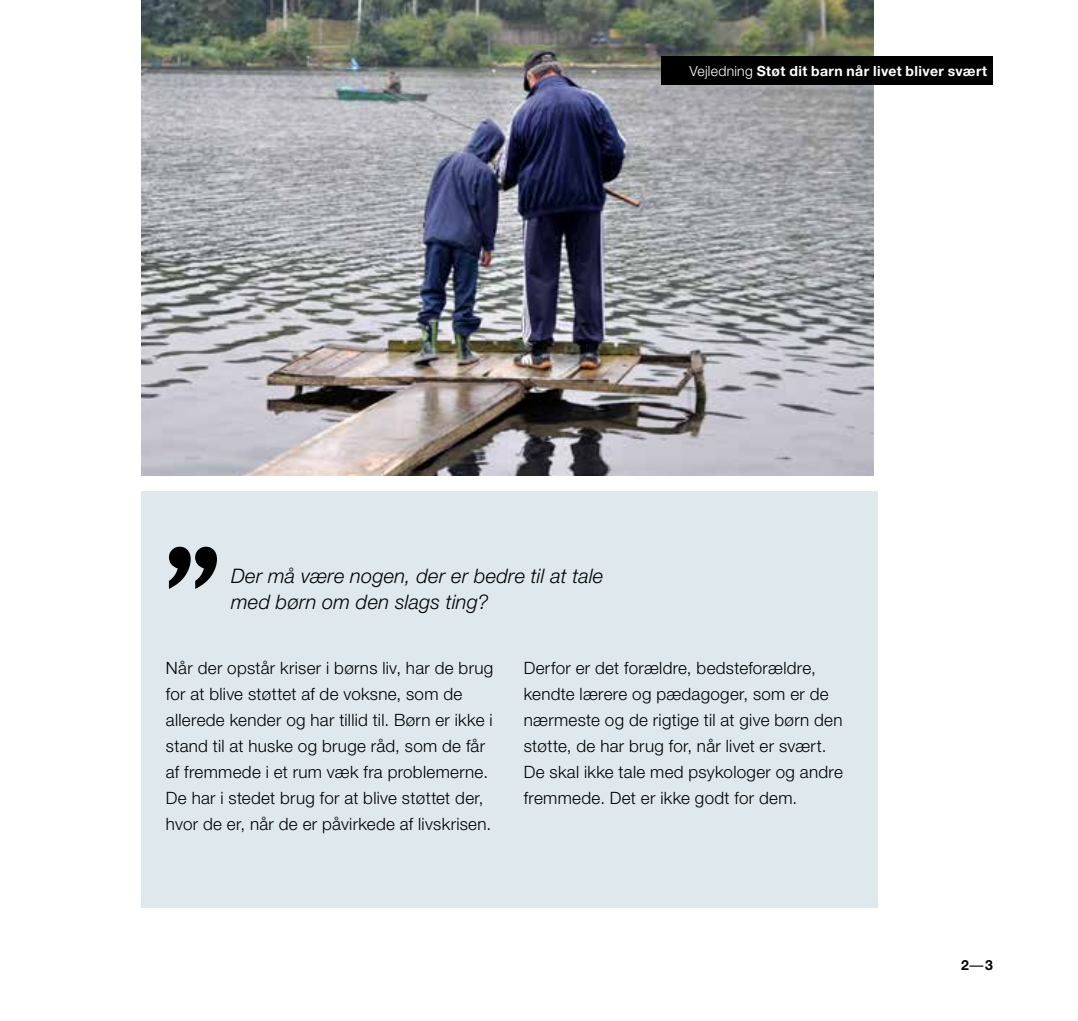
<style>
.page{position:relative;width:1078px;height:1021px;background:#fff}
.page>*{position:absolute;margin:0;border:0;box-sizing:border-box;transform-origin:0 0}
.t1{font:700 extra-condensed 185.4px "Gill Sans";color:#000}
.t2{font:italic 300 20px/26px "Helvetica Neue LT Std";letter-spacing:.01em;color:#000}
.t3{font:300 17px/26px "Helvetica Neue LT Std";letter-spacing:.02em;color:#000}
.t4{font:700 14px "Helvetica Neue LT Std";letter-spacing:.025em;color:#fff}
.t5{font:700 14px "Helvetica Neue LT Std";color:#000}
.s1{font-weight:300}
.s2{font-weight:400}
</style>
<div class="page">
<div style="left:142px;top:491px;width:735px;height:416px;background:#dfe8ec"></div>
<img style="left:142px;top:0;width:731px;height:475px">
<div style="left:661px;top:57px;width:331px;height:28px;background:#000"></div>
<p class="t4" style="left:689px;top:62px;width:299px"><span class="s1">Vejledning</span> Støt dit barn når livet bliver svært</p>
<h1 class="t1" style="left:166px;top:513px;width:54px">”</h1>
<p class="t2" style="left:231px;top:563px;width:373px">Der må være nogen, der er bedre til at tale med børn om den slags ting?</p>
<p class="t3" style="left:166px;top:654px;width:329px">Når der opstår kriser i børns liv, har de brug for at blive støttet af de voksne, som de allerede kender og har tillid til. Børn er ikke i stand til at huske og bruge råd, som de får af fremmede i et rum væk fra problemerne.<br>De har i stedet brug for at blive støttet der, hvor de er, når de er påvirkede af livskrisen.</p>
<p class="t3" style="left:523px;top:654px;width:320px">Derfor er det forældre, bedsteforældre, kendte lærere og pædagoger, som er de nærmeste og de rigtige til at give børn den støtte, de har brug for, når livet er svært.<br>De skal ikke tale med psykologer og andre fremmede. Det er ikke godt for dem.</p>
<p class="t5" style="left:960px;top:956px;width:33px">2<span class="s2">–</span>3</p>
</div>
